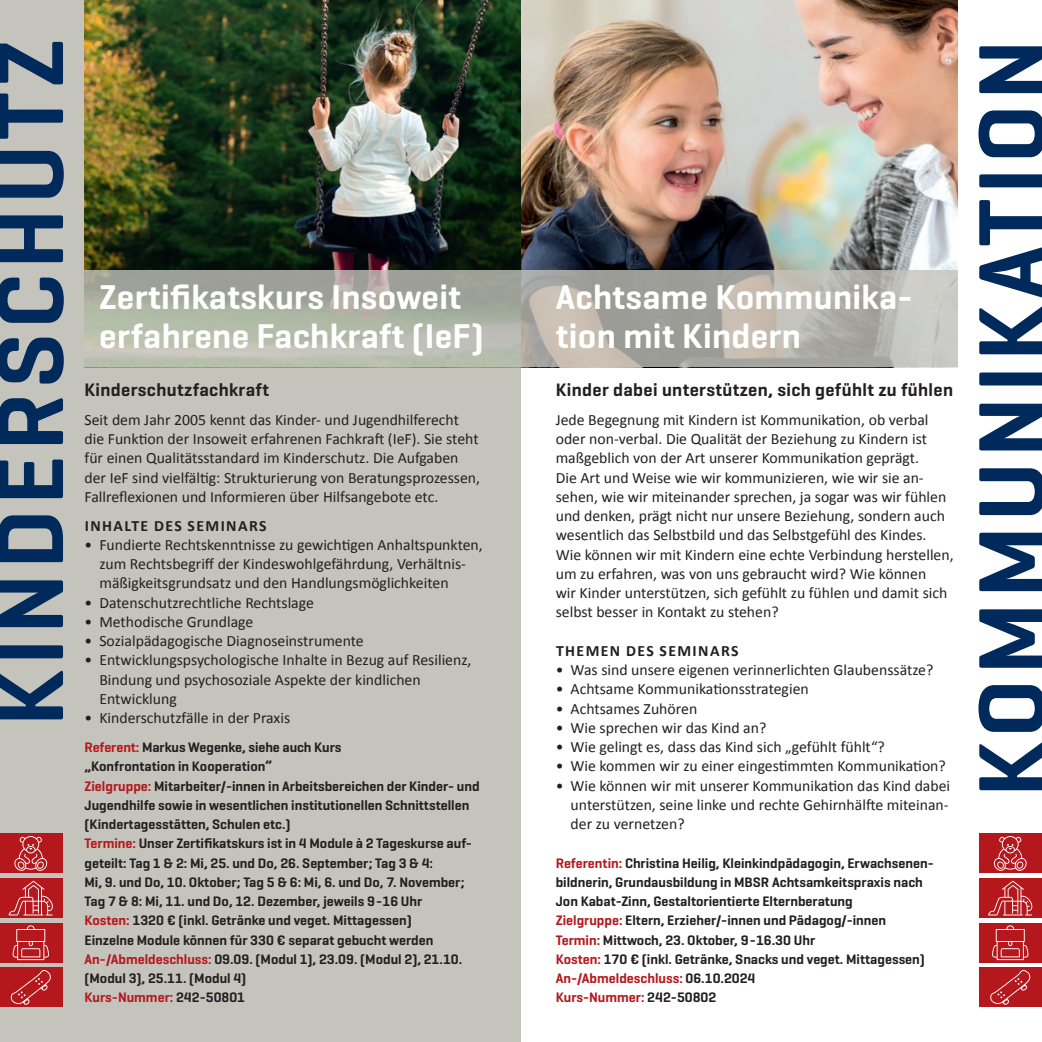
<style>
.page{position:relative;width:1042px;height:1042px;background:#fff}
.page>*{position:absolute;margin:0;border:0;box-sizing:border-box;transform-origin:0 0}
.t1{font:600 96.25px "Geogrotesque";letter-spacing:.05em;color:#002a5c}
.t2{font:600 35px/38.5px "Geogrotesque";letter-spacing:.01em;color:#fff}
.t3{font:600 18.38px "Geogrotesque";letter-spacing:.02em;color:#231f20}
.t4{font:15.75px/19.2px "Calibri";color:#231f20}
.t5{font:700 15.75px "Calibri";letter-spacing:.09em;color:#231f20}
.t6{font:600 14px/19.2px "Geogrotesque";color:#231f20}
.s1{color:#b4181d}
</style>
<div class="page">
<div style="left:0;top:0;width:521px;height:1042px;background:#c4c3bc"></div>
<img style="left:84px;top:0;width:873px;height:271px">
<svg style="left:521px;top:271px;width:436px;height:96px;background:#b3b0aa"></svg>
<div style="left:0;top:833px;width:63px;height:40px;background:#b4181d"></div>
<div style="left:0;top:878px;width:63px;height:40px;background:#b4181d"></div>
<div style="left:0;top:923px;width:63px;height:39px;background:#b4181d"></div>
<div style="left:0;top:967px;width:63px;height:40px;background:#b4181d"></div>
<svg style="left:12px;top:925px;width:37px;height:35px"></svg>
<svg style="left:8px;top:880px;width:45px;height:35px"></svg>
<svg style="left:14px;top:836px;width:33px;height:35px"></svg>
<svg style="left:10px;top:970px;width:41px;height:35px"></svg>
<div style="left:980px;top:833px;width:62px;height:40px;background:#b4181d"></div>
<div style="left:980px;top:878px;width:62px;height:40px;background:#b4181d"></div>
<div style="left:980px;top:923px;width:62px;height:39px;background:#b4181d"></div>
<div style="left:980px;top:967px;width:62px;height:40px;background:#b4181d"></div>
<svg style="left:992px;top:925px;width:37px;height:35px"></svg>
<svg style="left:988px;top:880px;width:45px;height:35px"></svg>
<svg style="left:993px;top:836px;width:34px;height:35px"></svg>
<svg style="left:990px;top:970px;width:40px;height:35px"></svg>
<svg style="left:84px;top:271px;width:437px;height:96px"></svg>
<h1 class="t1" style="left:-30px;top:726px;width:688px;rotate:-90deg">KINDERSCHUTZ</h1>
<h2 class="t2" style="left:99px;top:278px;width:386px">Zertifikatskurs Insoweit erfahrene Fachkraft (IeF)</h2>
<p class="t3" style="left:85px;top:378px;width:186px">Kinderschutzfachkraft</p>
<p class="t4" style="left:85px;top:409px;width:397px">Seit dem Jahr 2005 kennt das Kinder- und Jugendhilferecht die Funktion der Insoweit erfahrenen Fachkraft (IeF). Sie steht für einen Qualitätsstandard im Kinderschutz. Die Aufgaben der IeF sind vielfältig: Strukturierung von Beratungsprozessen, Fallreflexionen und Informieren über Hilfsangebote etc.</p>
<p class="t5" style="left:85px;top:514px;width:183px">INHALTE DES SEMINARS</p>
<p class="t4" style="left:99px;top:535px;width:385px;text-indent:-15px">• Fundierte Rechtskenntnisse zu gewichtigen Anhaltspunkten, zum Rechtsbegriff der Kindeswohlgefährdung, Verhältnis&shy;mäßigkeitsgrundsatz und den Handlungsmöglichkeiten</p>
<p class="t4" style="left:85px;top:592px;width:231px">• Datenschutzrechtliche Rechtslage</p>
<p class="t4" style="left:85px;top:611px;width:170px">• Methodische Grundlage</p>
<p class="t4" style="left:85px;top:631px;width:281px">• Sozialpädagogische Diagnoseinstrumente</p>
<p class="t4" style="left:99px;top:650px;width:374px;text-indent:-15px">• Entwicklungspsychologische Inhalte in Bezug auf Resilienz,<br>Bindung und psychosoziale Aspekte der kindlichen<br>Entwicklung</p>
<p class="t4" style="left:85px;top:708px;width:207px">• Kinderschutzfälle in der Praxis</p>
<p class="t6" style="left:85px;top:737px;width:396px"><span class="s1">Referent:</span> Markus Wegenke, siehe auch Kurs<br>„Konfrontation in Kooperation”<br><span class="s1">Zielgruppe:</span> Mitarbeiter/-innen in Arbeitsbereichen der Kinder- und Jugendhilfe sowie in wesentlichen institutionellen Schnittstellen (Kindertagesstätten, Schulen etc.)<br><span class="s1">Termine:</span> Unser Zertifikatskurs ist in 4 Module à 2 Tageskurse auf&shy;geteilt: Tag 1 &amp; 2: Mi, 25. und Do, 26. September; Tag 3 &amp; 4:<br>Mi, 9. und Do, 10. Oktober; Tag 5 &amp; 6: Mi, 6. und Do, 7. November; Tag 7 &amp; 8: Mi, 11. und Do, 12. Dezember, jeweils 9-16 Uhr<br><span class="s1">Kosten:</span> 1320 € (inkl. Getränke und veget. Mittagessen)<br>Einzelne Module können für 330 € separat gebucht werden <span class="s1">An-/Abmeldeschluss:</span> 09.09. (Modul 1), 23.09. (Modul 2), 21.10. (Modul 3), 25.11. (Modul 4)<br><span class="s1">Kurs-Nummer:</span> 242-50801</p>
<h2 class="t2" style="left:556px;top:278px;width:359px">Achtsame Kommunika&shy;tion mit Kindern</h2>
<p class="t3" style="left:556px;top:378px;width:399px">Kinder dabei unterstützen, sich gefühlt zu fühlen</p>
<p class="t4" style="left:556px;top:409px;width:399px">Jede Begegnung mit Kindern ist Kommunikation, ob verbal oder non-verbal. Die Qualität der Beziehung zu Kindern ist maßgeblich von der Art unserer Kommunikation geprägt.<br>Die Art und Weise wie wir kommunizieren, wie wir sie an&shy;sehen, wie wir miteinander sprechen, ja sogar was wir fühlen und denken, prägt nicht nur unsere Beziehung, sondern auch wesentlich das Selbstbild und das Selbstgefühl des Kindes.<br>Wie können wir mit Kindern eine echte Verbindung herstellen, um zu erfahren, was von uns gebraucht wird? Wie können<br>wir Kinder unterstützen, sich gefühlt zu fühlen und damit sich selbst besser in Kontakt zu stehen?</p>
<p class="t5" style="left:556px;top:639px;width:184px">THEMEN DES SEMINARS</p>
<p class="t4" style="left:556px;top:660px;width:379px">• Was sind unsere eigenen verinnerlichten Glaubenssätze?</p>
<p class="t4" style="left:556px;top:679px;width:254px">• Achtsame Kommunikationsstrategien</p>
<p class="t4" style="left:556px;top:698px;width:143px">• Achtsames Zuhören</p>
<p class="t4" style="left:556px;top:717px;width:212px">• Wie sprechen wir das Kind an?</p>
<p class="t4" style="left:556px;top:737px;width:331px">• Wie gelingt es, dass das Kind sich „gefühlt fühlt“?</p>
<p class="t4" style="left:556px;top:756px;width:392px">• Wie kommen wir zu einer eingestimmten Kommunikation?</p>
<p class="t4" style="left:570px;top:775px;width:381px;text-align:justify;text-indent:-15px">• Wie können wir mit unserer Kommunikation das Kind dabei unterstützen, seine linke und rechte Gehirnhälfte miteinan&shy;der zu vernetzen?</p>
<p class="t6" style="left:556px;top:853px;width:379px"><span class="s1">Referentin:</span> Christina Heilig, Kleinkindpädagogin, Erwachsenen&shy;bildnerin, Grundausbildung in MBSR Achtsamkeitspraxis nach Jon Kabat-Zinn, Gestaltorientierte Elternberatung<br><span class="s1">Zielgruppe:</span> Eltern, Erzieher/-innen und Pädagog/-innen <span class="s1">Termin:</span> Mittwoch, 23. Oktober, 9-16.30 Uhr<br><span class="s1">Kosten:</span> 170 € (inkl. Getränke, Snacks und veget. Mittagessen)<br><span class="s1">An-/Abmeldeschluss:</span> 06.10.2024<br><span class="s1">Kurs-Nummer:</span> 242-50802</p>
<h1 class="t1" style="left:952px;top:797px;width:759px;rotate:-90deg">KOMMUNIKATION</h1>
</div>
